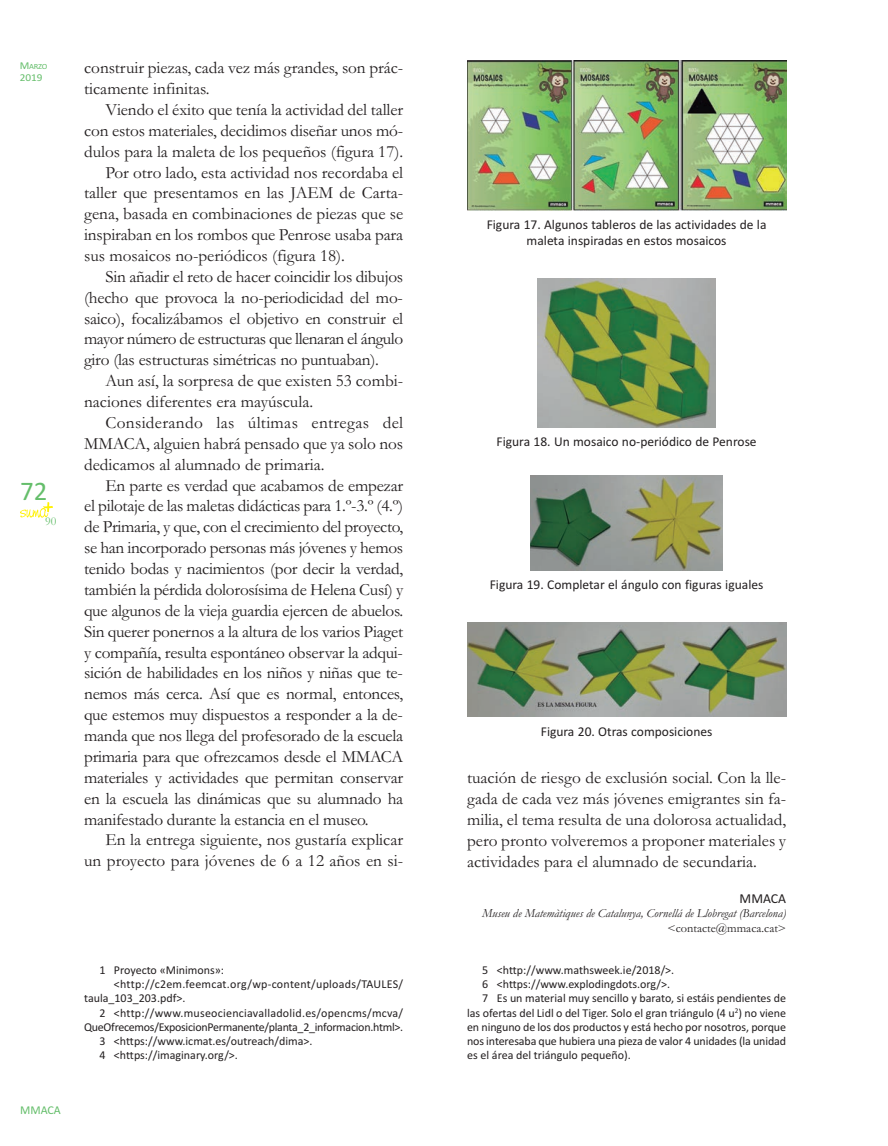
<style>
.page{position:relative;width:888px;height:1146px;background:#fff}
.page>*{position:absolute;margin:0;border:0;box-sizing:border-box;transform-origin:0 0}
.t1{font:27px "Calibri";color:#65be6b}
.t2{font:17.25px/20.9px "Garamond";letter-spacing:-.015em;color:#231f20}
.t3{font:17.25px "Garamond";letter-spacing:.02em;color:#231f20}
.t4{font:13.65px "Calibri";color:#231f20}
.t5{font:13.5px/16.2px "Calibri";color:#231f20;text-align:center}
.t6{font:italic 12.3px "Garamond";color:#231f20}
.t7{font:12.3px "Garamond";color:#231f20}
.t8{font:12px "Calibri";color:#231f20}
.t9{font:12px "Calibri";letter-spacing:.02em;color:#231f20}
.t10{font:12px "Calibri";letter-spacing:-.025em;color:#231f20}
.t11{font:12px "Calibri";color:#65be6b}
.t12{font:12px "Garamond";color:#65be6b}
.t13{font:10.5px "Calibri";color:#65be6b;scale:1.07 1}
.t14{font:7.8px "Calibri";color:#65be6b;scale:1.07 1}
.s1{font-size:10.5px}
</style>
<div class="page">
<img style="left:20px;top:503px;width:33px;height:14px">
<img style="left:467px;top:61px;width:319px;height:149px">
<img style="left:537px;top:278px;width:178px;height:150px">
<img style="left:467px;top:622px;width:319px;height:94px">
<img style="left:530px;top:475px;width:192px;height:95px">
<p class="t14" style="left:20px;top:61px;width:27px"><span class="s1">M</span>Arzo</p>
<p class="t13" style="left:20px;top:71px;width:23px">2019</p>
<h1 class="t1" style="left:20px;top:474px;width:29px">72</h1>
<p class="t12" style="left:45px;top:513px;width:13px">90</p>
<p class="t2" style="left:84px;top:57px;width:320px">construir piezas, cada vez más grandes, son prác&shy;ticamente infinitas.</p>
<p class="t2" style="left:105px;top:98px;width:299px">Viendo el éxito que tenía la actividad del taller</p>
<p class="t2" style="left:84px;top:119px;width:320px">con estos materiales, decidimos diseñar unos mó-</p>
<p class="t2" style="left:84px;top:140px;width:320px">dulos para la maleta de los pequeños (figura 17).</p>
<p class="t2" style="left:105px;top:161px;width:299px">Por otro lado, esta actividad nos recordaba el</p>
<p class="t2" style="left:84px;top:182px;width:320px">taller que presentamos en las JAEM de Carta-</p>
<p class="t2" style="left:84px;top:203px;width:320px">gena, basada en combinaciones de piezas que se</p>
<p class="t2" style="left:84px;top:224px;width:320px">inspiraban en los rombos que Penrose usaba para</p>
<p class="t2" style="left:84px;top:244px;width:262px">sus mosaicos no-periódicos (figura 18).</p>
<p class="t2" style="left:105px;top:265px;width:299px">Sin añadir el reto de hacer coincidir los dibujos</p>
<p class="t2" style="left:84px;top:286px;width:320px">(hecho que provoca la no-periodicidad del mo-</p>
<p class="t2" style="left:84px;top:307px;width:320px">saico), focalizábamos el objetivo en construir el</p>
<p class="t2" style="left:84px;top:328px;width:320px">mayor número de estructuras que llenaran el ángulo</p>
<p class="t2" style="left:84px;top:349px;width:296px">giro (las estructuras simétricas no puntuaban).</p>
<p class="t2" style="left:105px;top:370px;width:299px">Aun así, la sorpresa de que existen 53 combi-</p>
<p class="t2" style="left:84px;top:390px;width:230px">naciones diferentes era mayúscula.</p>
<p class="t3" style="left:105px;top:412px;width:299px">Considerando las últimas entregas del</p>
<p class="t2" style="left:84px;top:432px;width:320px">MMACA, alguien habrá pensado que ya solo nos</p>
<p class="t2" style="left:84px;top:453px;width:242px">dedicamos al alumnado de primaria.</p>
<p class="t2" style="left:105px;top:474px;width:299px">En parte es verdad que acabamos de empezar</p>
<p class="t2" style="left:84px;top:495px;width:320px">el pilotaje de las maletas didácticas para 1.º-3.º (4.º)</p>
<p class="t2" style="left:84px;top:516px;width:320px">de Primaria, y que, con el crecimiento del proyecto,</p>
<p class="t2" style="left:84px;top:536px;width:320px">se han incorporado personas más jóvenes y hemos</p>
<p class="t2" style="left:84px;top:557px;width:320px">tenido bodas y nacimientos (por decir la verdad,</p>
<p class="t2" style="left:84px;top:578px;width:320px">también la pérdida dolorosísima de Helena Cusí) y</p>
<p class="t2" style="left:84px;top:599px;width:320px">que algunos de la vieja guardia ejercen de abuelos.</p>
<p class="t2" style="left:84px;top:620px;width:320px">Sin querer ponernos a la altura de los varios Piaget</p>
<p class="t2" style="left:84px;top:641px;width:320px">y compañía, resulta espontáneo observar la adqui-</p>
<p class="t2" style="left:84px;top:662px;width:320px">sición de habilidades en los niños y niñas que te-</p>
<p class="t2" style="left:84px;top:682px;width:320px">nemos más cerca. Así que es normal, entonces,</p>
<p class="t2" style="left:84px;top:703px;width:320px">que estemos muy dispuestos a responder a la de-</p>
<p class="t2" style="left:84px;top:724px;width:320px">manda que nos llega del profesorado de la escuela</p>
<p class="t2" style="left:84px;top:745px;width:320px">primaria para que ofrezcamos desde el MMACA</p>
<p class="t2" style="left:84px;top:766px;width:320px">materiales y actividades que permitan conservar</p>
<p class="t2" style="left:84px;top:787px;width:320px">en la escuela las dinámicas que su alumnado ha</p>
<p class="t2" style="left:84px;top:808px;width:286px">manifestado durante la estancia en el museo.</p>
<p class="t2" style="left:105px;top:828px;width:299px">En la entrega siguiente, nos gustaría explicar</p>
<p class="t2" style="left:84px;top:849px;width:320px">un proyecto para jóvenes de 6 a 12 años en si-</p>
<p class="t11" style="left:20px;top:1102px;width:42px">MMAcA</p>
<p class="t8" style="left:99px;top:962px;width:126px">1 Proyecto «Minimons»:</p>
<p class="t9" style="left:114px;top:976px;width:291px">&lt;http://c2em.feemcat.org/wp-content/uploads/tAuleS/</p>
<p class="t8" style="left:84px;top:991px;width:103px">taula_103_203.pdf&gt;.</p>
<p class="t9" style="left:99px;top:1005px;width:305px">2 &lt;http://www.museocienciavalladolid.es/opencms/mcva/</p>
<p class="t10" style="left:84px;top:1019px;width:320px">queofrecemos/exposicionPermanente/planta_2_informacion.html&gt;.</p>
<p class="t8" style="left:99px;top:1033px;width:215px">3 &lt;https://www.icmat.es/outreach/dima&gt;.</p>
<p class="t8" style="left:99px;top:1047px;width:140px">4 &lt;https://imaginary.org/&gt;.</p>
<p class="t5" style="left:486px;top:216px;width:281px">Figura 17. Algunos tableros de las actividades de la maleta inspiradas en estos mosaicos</p>
<p class="t5" style="left:496px;top:433px;width:261px">Figura 18. un mosaico no-periódico de Penrose</p>
<p class="t5" style="left:489px;top:576px;width:275px">Figura 19. completar el ángulo con figuras iguales</p>
<p class="t5" style="left:540px;top:722px;width:173px">Figura 20. otras composiciones</p>
<p class="t2" style="left:467px;top:766px;width:320px;text-align:justify">tuación de riesgo de exclusión social. Con la lle&shy;gada de cada vez más jóvenes emigrantes sin fa&shy;milia, el tema resulta de una dolorosa actualidad, pero pronto volveremos a proponer materiales y actividades para el alumnado de secundaria.</p>
<p class="t4" style="left:739px;top:889px;width:48px">MMAcA</p>
<p class="t6" style="left:482px;top:905px;width:305px">Museu de Matemàtiques de Catalunya, Cornellá de Llobregat (Barcelona)</p>
<p class="t7" style="left:667px;top:920px;width:120px">&lt;contacte@mmaca.cat&gt;</p>
<p class="t8" style="left:482px;top:962px;width:193px">5 &lt;http://www.mathsweek.ie/2018/&gt;.</p>
<p class="t8" style="left:482px;top:976px;width:189px">6 &lt;https://www.explodingdots.org/&gt;.</p>
<p class="t8" style="left:482px;top:990px;width:305px">7 es un material muy sencillo y barato, si estáis pendientes de</p>
<p class="t8" style="left:467px;top:1005px;width:320px">las ofertas del lidl o del tiger. Solo el gran triángulo (4 u<sup>2</sup>) no viene</p>
<p class="t8" style="left:467px;top:1019px;width:320px">en ninguno de los dos productos y está hecho por nosotros, porque</p>
<p class="t8" style="left:467px;top:1033px;width:320px">nos interesaba que hubiera una pieza de valor 4 unidades (la unidad</p>
<p class="t8" style="left:467px;top:1048px;width:165px">es el área del triángulo pequeño).</p>
</div>
